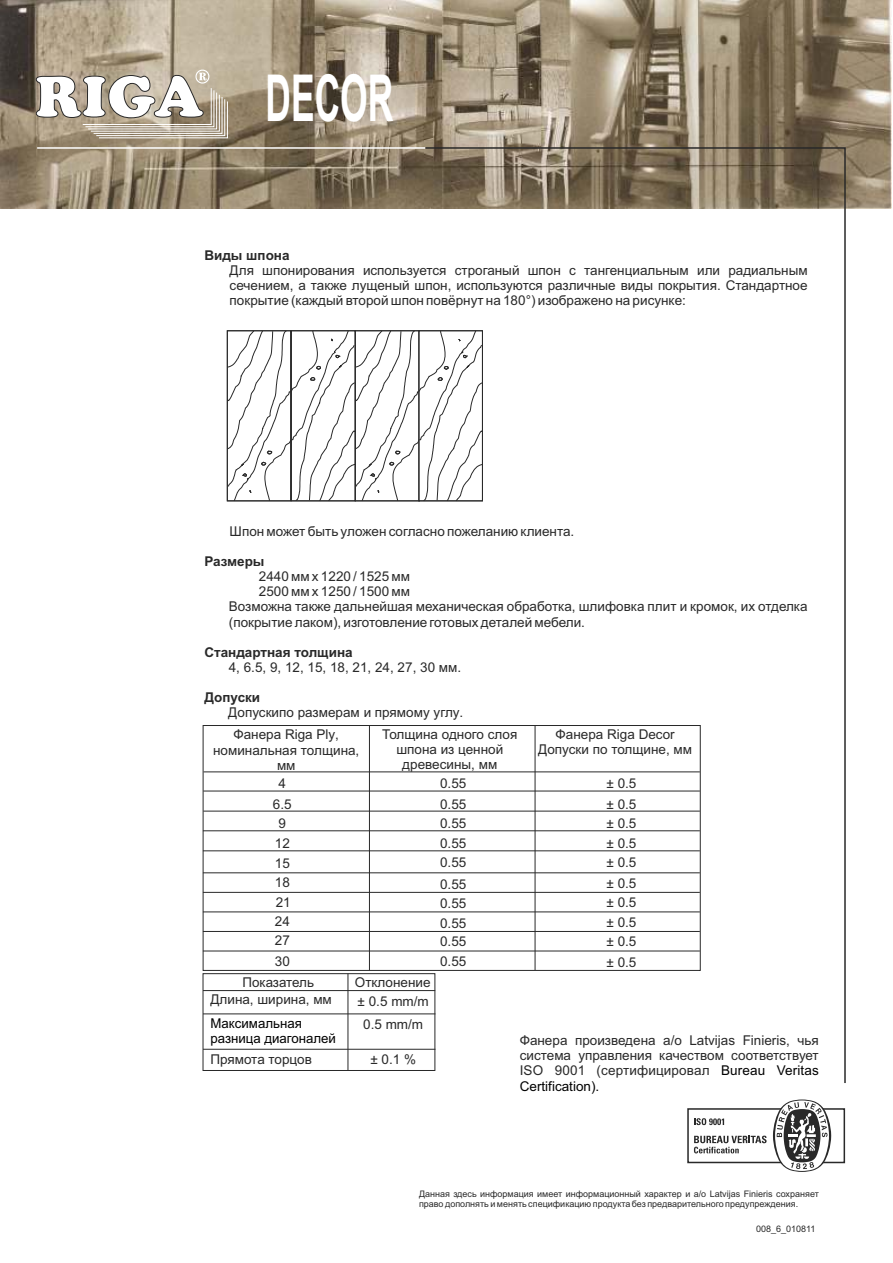
<style>
.page{position:relative;width:893px;height:1263px;background:#fff}
.page>*{position:absolute;margin:0;border:0;box-sizing:border-box;transform-origin:0 0}
.t1{font:700 64.8px "Arial Narrow";color:#fff;scale:.67 1}
.t2{font:13.5px/15.1px "Arial";color:#292929}
.t3{font:13.5px/15.1px "Arial";color:#000}
.t4{font:700 13.5px "Arial";color:#292929}
.t5{font:9px/10.1px "Arial";color:#292929}
</style>
<div class="page">
<hr style="left:204px;top:772px;width:496px;height:1px;background:#292929">
<hr style="left:203px;top:791px;width:497px;height:1px;background:#292929">
<hr style="left:203px;top:811px;width:497px;height:1px;background:#292929">
<hr style="left:203px;top:830px;width:497px;height:1px;background:#292929">
<hr style="left:369px;top:725px;width:1px;height:245px;background:#292929">
<img style="left:1px;top:0;width:890px;height:209px">
<div style="left:203px;top:973px;width:232px;height:98px;border:1px solid #292929"></div>
<hr style="left:203px;top:990px;width:232px;height:1px;background:#292929">
<hr style="left:203px;top:1014px;width:232px;height:1px;background:#292929">
<hr style="left:203px;top:1049px;width:232px;height:1px;background:#292929">
<hr style="left:348px;top:974px;width:1px;height:96px;background:#292929">
<svg style="left:35px;top:70px;width:193px;height:69px"></svg>
<svg style="left:226px;top:330px;width:198px;height:172px"></svg>
<hr style="left:203px;top:872px;width:497px;height:1px;background:#292929">
<hr style="left:203px;top:892px;width:497px;height:1px;background:#292929">
<hr style="left:203px;top:912px;width:497px;height:1px;background:#292929">
<hr style="left:203px;top:931px;width:497px;height:1px;background:#292929">
<hr style="left:203px;top:951px;width:497px;height:1px;background:#292929">
<hr style="left:203px;top:850px;width:497px;height:1px;background:#292929">
<div style="left:687px;top:1108px;width:158px;height:55px;border:2px solid #292929"></div>
<svg style="left:694px;top:1118px;width:30px;height:7px"></svg>
<svg style="left:694px;top:1136px;width:73px;height:17px"></svg>
<svg style="left:773px;top:1099px;width:58px;height:73px"></svg>
<svg style="left:424px;top:146px;width:422px;height:937px"></svg>
<hr style="left:37px;top:147px;width:388px;height:2px;background:#fff">
<h1 class="t1" style="left:265px;top:74px;width:193px">DECOR</h1>
<p class="t4" style="left:204px;top:250px;width:87px">Виды шпона</p>
<p class="t2" style="left:230px;top:263px;width:579px;text-align:justify">Для шпонирования используется строганый шпон с тангенциальным или радиальным сечением, а также лущеный шпон, используются различные виды покрытия. Стандартное покрытие (каждый второй шпон повёрнут на 180°) изображено на рисунке:</p>
<p class="t2" style="left:230px;top:525px;width:346px">Шпон может быть уложен согласно пожеланию клиента.</p>
<p class="t4" style="left:204px;top:556px;width:62px">Размеры</p>
<p class="t2" style="left:259px;top:570px;width:153px">2440 мм x 1220 / 1525 мм</p>
<p class="t2" style="left:259px;top:585px;width:153px">2500 мм x 1250 / 1500 мм</p>
<p class="t2" style="left:229px;top:600px;width:580px">Возможна также дальнейшая механическая обработка, шлифовка плит и кромок, их отделка</p>
<p class="t2" style="left:229px;top:615px;width:358px">(покрытие лаком), изготовление готовых деталей мебели.</p>
<p class="t4" style="left:204px;top:647px;width:150px">Стандартная толщина</p>
<p class="t2" style="left:229px;top:661px;width:234px">4, 6.5, 9, 12, 15, 18, 21, 24, 27, 30 мм.</p>
<p class="t4" style="left:204px;top:692px;width:57px">Допуски</p>
<p class="t2" style="left:234px;top:702px;width:231px;line-height:22.4px;text-indent:-5px">Допускипо размерам и прямому углу.<br>Фанера Riga Ply,</p>
<p class="t2" style="left:213px;top:743px;width:148px;text-align:center">номинальная толщина, мм</p>
<p class="t2" style="left:382px;top:728px;width:137px;text-align:center">Толщина одного слоя шпона из ценной древесины, мм</p>
<p class="t2" style="left:538px;top:728px;width:156px;text-align:center">Фанера Riga Decor<br>Допуски по толщине, мм</p>
<p class="t2" style="left:279px;top:777px;width:9px">4</p>
<p class="t2" style="left:440px;top:777px;width:28px">0.55</p>
<p class="t2" style="left:606px;top:774px;width:31px;line-height:21.3px">± 0.5 ± 0.5</p>
<p class="t2" style="left:606px;top:815px;width:31px;line-height:20.1px">± 0.5 ± 0.5</p>
<p class="t2" style="left:273px;top:798px;width:20px">6.5</p>
<p class="t2" style="left:440px;top:798px;width:28px">0.55</p>
<p class="t2" style="left:279px;top:817px;width:9px">9</p>
<p class="t2" style="left:440px;top:817px;width:28px">0.55</p>
<p class="t2" style="left:275px;top:837px;width:17px">12</p>
<p class="t2" style="left:440px;top:837px;width:28px">0.55</p>
<p class="t2" style="left:275px;top:855px;width:17px;line-height:19.5px;text-align:justify">15<br>18<br>21<br>24<br>27<br>30</p>
<p class="t2" style="left:440px;top:853px;width:28px;line-height:21.3px">0.55<br>0.55</p>
<p class="t2" style="left:440px;top:894px;width:28px;line-height:20.1px">0.55<br>0.55</p>
<p class="t2" style="left:440px;top:932px;width:28px;line-height:20.1px">0.55<br>0.55</p>
<p class="t2" style="left:210px;top:975px;width:123px;line-height:17.4px;text-indent:32px">Показатель<br>Длина, ширина, мм</p>
<p class="t3" style="left:210px;top:1017px;width:127px">Максимальная разница диагоналей</p>
<p class="t2" style="left:210px;top:1053px;width:103px">Прямота торцов</p>
<p class="t2" style="left:355px;top:974px;width:77px;line-height:18.8px">Отклонение ± 0.5 mm/m</p>
<p class="t2" style="left:363px;top:1018px;width:62px">0.5 mm/m</p>
<p class="t2" style="left:370px;top:1053px;width:47px">± 0.1 %</p>
<p class="t2" style="left:606px;top:852px;width:31px;line-height:21.3px">± 0.5 ± 0.5</p>
<p class="t2" style="left:606px;top:893px;width:31px;line-height:20px;text-align:justify">± 0.5 ± 0.5 ± 0.5 ± 0.5</p>
<p class="t2" style="left:520px;top:1034px;width:301px;text-align:justify">Фанера про зведена а/о Latvijas Finieris, чья система управления качеством соответствует ISO 9001 (сертифицировал</p>
<p class="t2" style="left:597px;top:1034px;width:9px">и</p>
<p class="t3" style="left:721px;top:1064px;width:99px">Bureau Veritas</p>
<p class="t3" style="left:520px;top:1079px;width:81px">Certification).</p>
<p class="t5" style="left:419px;top:1189px;width:401px">Данная здесь информация имеет информационный характер и а/о Latvijas Finieris сохраняет право дополнять и менять спецификацию продукта без предварительного предупреждения.</p>
<p class="t5" style="left:756px;top:1225px;width:61px">008_6_010811</p>
</div>
